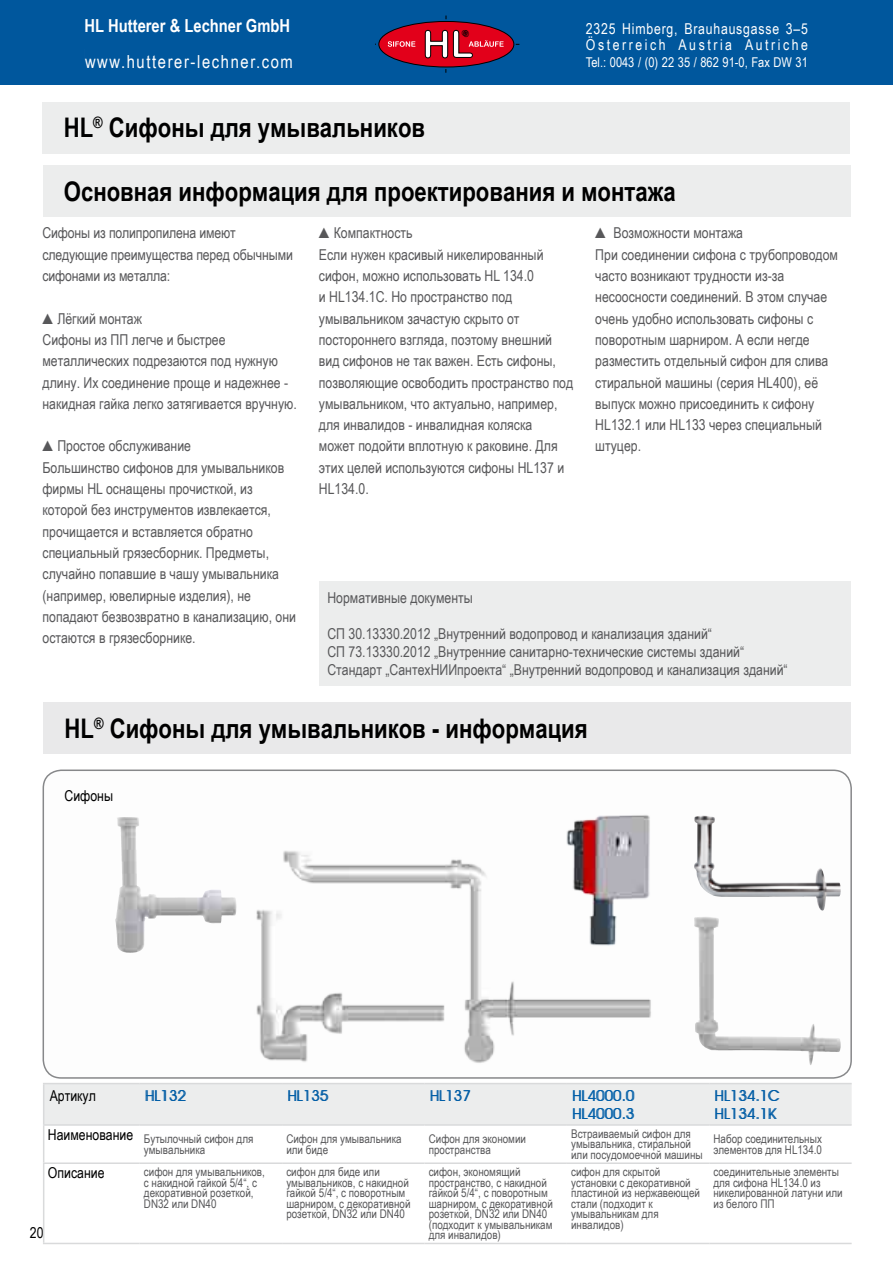
<style>
.page{position:relative;width:893px;height:1263px;background:#fff}
.page>*{position:absolute;margin:0;border:0;box-sizing:border-box;transform-origin:0 0}
.t1{font:700 27px "Arial Narrow";color:#000}
.t2{font:700 18px/30px "Arial Narrow";color:#fff}
.t3{font:18px "Arial Narrow";letter-spacing:.09em;color:#fff}
.t4{font:15px/21.3px "Arial Narrow";color:#58585a}
.t5{font:15px/16.5px "Arial Narrow";letter-spacing:.17em;color:#fff}
.t6{font:15px/18px "Avant Garde IT Cby BT";color:#005ea8}
.t7{font:15px "Arial Narrow";color:#000}
.t8{font:13.5px "Arial Narrow";color:#fff}
.t9{font:13.2px "Myriad";color:#000}
.t10{font:12px/10.5px "Arial Narrow";color:#58585a}
.s1{font-family:"Arial Narrow";font-size:9px}
</style>
<div class="page">
<div style="left:0;top:0;width:893px;height:85px;background:#00579d"></div>
<svg style="left:375px;top:16px;width:144px;height:57px"></svg>
<div style="left:43px;top:769px;width:809px;height:310px;border:2px solid #87888a;border-radius:18px"></div>
<img style="left:265px;top:850px;width:403px;height:229px">
<img style="left:115px;top:817px;width:36px;height:136px">
<img style="left:694px;top:816px;width:126px;height:93px">
<img style="left:694px;top:917px;width:147px;height:148px">
<img style="left:256px;top:902px;width:190px;height:163px">
<img style="left:561px;top:815px;width:90px;height:136px">
<div style="left:43px;top:102px;width:807px;height:51px;background:#eceded"></div>
<div style="left:43px;top:166px;width:807px;height:51px;background:#eceded"></div>
<div style="left:319px;top:581px;width:531px;height:105px;background:#eceded"></div>
<div style="left:43px;top:702px;width:808px;height:51px;background:#e9e9ea"></div>
<div style="left:44px;top:1084px;width:808px;height:40px;background:#eceded"></div>
<hr style="left:43px;top:1083px;width:97px;height:1px;background:#d9dadb">
<hr style="left:43px;top:1084px;width:1px;height:40px;background:#d9dadb">
<hr style="left:140px;top:1083px;width:142px;height:1px;background:#d9dadb">
<hr style="left:282px;top:1083px;width:142px;height:1px;background:#d9dadb">
<hr style="left:424px;top:1083px;width:143px;height:1px;background:#d9dadb">
<hr style="left:567px;top:1083px;width:142px;height:1px;background:#d9dadb">
<hr style="left:709px;top:1083px;width:143px;height:1px;background:#d9dadb">
<hr style="left:43px;top:1124px;width:97px;height:2px;background:#d9dadb">
<hr style="left:43px;top:1126px;width:1px;height:36px;background:#d9dadb">
<hr style="left:140px;top:1124px;width:142px;height:2px;background:#d9dadb">
<hr style="left:282px;top:1124px;width:142px;height:2px;background:#d9dadb">
<hr style="left:424px;top:1124px;width:143px;height:2px;background:#d9dadb">
<hr style="left:567px;top:1124px;width:142px;height:2px;background:#d9dadb">
<hr style="left:709px;top:1124px;width:143px;height:2px;background:#d9dadb">
<hr style="left:43px;top:1162px;width:97px;height:2px;background:#d9dadb">
<hr style="left:43px;top:1164px;width:1px;height:79px;background:#d9dadb">
<hr style="left:140px;top:1162px;width:142px;height:2px;background:#d9dadb">
<hr style="left:282px;top:1162px;width:142px;height:2px;background:#d9dadb">
<hr style="left:424px;top:1162px;width:143px;height:2px;background:#d9dadb">
<hr style="left:567px;top:1162px;width:142px;height:2px;background:#d9dadb">
<hr style="left:709px;top:1162px;width:143px;height:2px;background:#d9dadb">
<hr style="left:43px;top:1243px;width:97px;height:1px;background:#d9dadb">
<hr style="left:140px;top:1243px;width:142px;height:1px;background:#d9dadb">
<hr style="left:282px;top:1243px;width:142px;height:1px;background:#d9dadb">
<hr style="left:424px;top:1243px;width:143px;height:1px;background:#d9dadb">
<hr style="left:567px;top:1243px;width:142px;height:1px;background:#d9dadb">
<hr style="left:709px;top:1243px;width:143px;height:1px;background:#d9dadb">
<p class="t2" style="left:85px;top:9px;width:207px">HL Hutterer &amp; Lechner GmbH<br>EAN 9003076 +</p>
<p class="t5" style="left:586px;top:20px;width:224px">2325 Himberg, Brauhausgasse 3–5<br>Österreich Austria Autriche</p>
<p class="t9" style="left:461px;top:28px;width:9px">®<span class="s1">®</span></p>
<p class="t3" style="left:85px;top:48px;width:209px">www.hutterer-lechner.com</p>
<p class="t8" style="left:586px;top:52px;width:223px">Tel.: 0043 / (0) 22 35 / 862 91-0, Fax DW 31</p>
<h1 class="t1" style="left:64px;top:107px;width:363px">HL<sup>®</sup> Сифоны для умывальников</h1>
<h1 class="t1" style="left:64px;top:171px;width:613px">Основная информация для проектирования и монтажа</h1>
<p class="t4" style="left:43px;top:222px;width:252px">Сифоны из полипропилена имеют следующие преимущества перед обычными сифонами из металла:</p>
<p class="t4" style="left:43px;top:307px;width:256px">▲Лёгкий монтаж<br>Сифоны из ПП легче и быстрее металлических подрезаются под нужную длину. Их соединение проще и надежнее - накидная гайка легко затягивается вручную.</p>
<p class="t4" style="left:43px;top:435px;width:255px">▲Простое обслуживание<br>Большинство сифонов для умывальников фирмы HL оснащены прочисткой, из которой без инструментов извлекается, прочищается и вставляется обратно специальный грязесборник. Предметы, случайно попавшие в чашу умывальника (например, ювелирные изделия), не попадают безвозвратно в канализацию, они остаются в грязесборнике.</p>
<p class="t4" style="left:319px;top:222px;width:256px">▲Компактность<br>Если нужен красивый никелированный сифон, можно использовать HL 134.0<br>и HL134.1C. Но пространство под умывальником зачастую скрыто от постороннего взгляда, поэтому внешний вид сифонов не так важен. Есть сифоны, позволяющие освободить пространство под умывальником, что актуально, например, для инвалидов - инвалидная коляска<br>может подойти вплотную к раковине. Для этих целей используются сифоны HL137 и HL134.0.</p>
<p class="t4" style="left:595px;top:222px;width:244px">▲ Возможности монтажа<br>При соединении сифона с трубопроводом часто возникают трудности из-за несоосности соединений. В этом случае очень удобно использовать сифоны с поворотным шарниром. А если негде разместить отдельный сифон для слива стиральной машины (серия HL400), её выпуск можно присоединить к сифону<br>HL132.1 или HL133 через специальный штуцер.</p>
<p class="t4" style="left:327px;top:587px;width:147px">Нормативные документы</p>
<p class="t4" style="left:327px;top:624px;width:462px;line-height:18px">СП 30.13330.2012 „Внутренний водопровод и канализация зданий“<br>СП 73.13330.2012 „Внутренние санитарно-технические системы зданий“<br>Стандарт „СантехНИИпроекта“ „Внутренний водопровод и канализация зданий“</p>
<h1 class="t1" style="left:65px;top:708px;width:525px">HL<sup>®</sup> Сифоны для умывальников - информация</h1>
<p class="t7" style="left:65px;top:785px;width:50px">Сифоны</p>
<p class="t7" style="left:50px;top:1084px;width:48px">Артикул</p>
<p class="t10" style="left:144px;top:1133px;width:111px;text-indent:-96px"><sup>Наименование</sup> Бутылочный сифон для умывальника</p>
<p class="t10" style="left:286px;top:1133px;width:117px">Сифон для умывальника или биде</p>
<p class="t10" style="left:429px;top:1133px;width:99px">Сифон для экономии пространства</p>
<p class="t10" style="left:571px;top:1128px;width:133px">Встраиваемый сифон для умывальника, стиральной или посудомоечной машины</p>
<p class="t10" style="left:713px;top:1133px;width:110px">Набор соединительных элементов для HL134.0</p>
<p class="t7" style="left:48px;top:1162px;width:58px">Описание</p>
<p class="t10" style="left:144px;top:1166px;width:122px">сифон для умывальников, с накидной гайкой 5/4“, с декоративной розеткой,<br>DN32 или DN40</p>
<p class="t10" style="left:286px;top:1166px;width:126px">сифон для биде или умывальников, с накидной гайкой 5/4“, с поворотным шарниром, с декоративной розеткой, DN32 или DN40</p>
<p class="t10" style="left:429px;top:1166px;width:126px">сифон, экономящий пространство, с накидной гайкой 5/4“, с поворотным шарниром, с декоративной розеткой, DN32 или DN40 (подходит к умывальникам для инвалидов)</p>
<p class="t10" style="left:571px;top:1166px;width:130px">сифон для скрытой установки с декоративной пластиной из нержавеющей стали (подходит к умывальникам для инвалидов)</p>
<p class="t10" style="left:713px;top:1166px;width:131px">соединительные элементы для сифона НL134.0 из никелированной латуни или из белого ПП</p>
<p class="t6" style="left:145px;top:1087px;width:42px">HL132</p>
<p class="t6" style="left:287px;top:1087px;width:42px">HL135</p>
<p class="t6" style="left:430px;top:1087px;width:42px">HL137</p>
<p class="t6" style="left:572px;top:1087px;width:63px">HL4000.0<br>HL4000.3</p>
<p class="t6" style="left:714px;top:1087px;width:66px">HL134.1C<br>HL134.1K</p>
<p class="t7" style="left:30px;top:1222px;width:15px">20</p>
</div>
